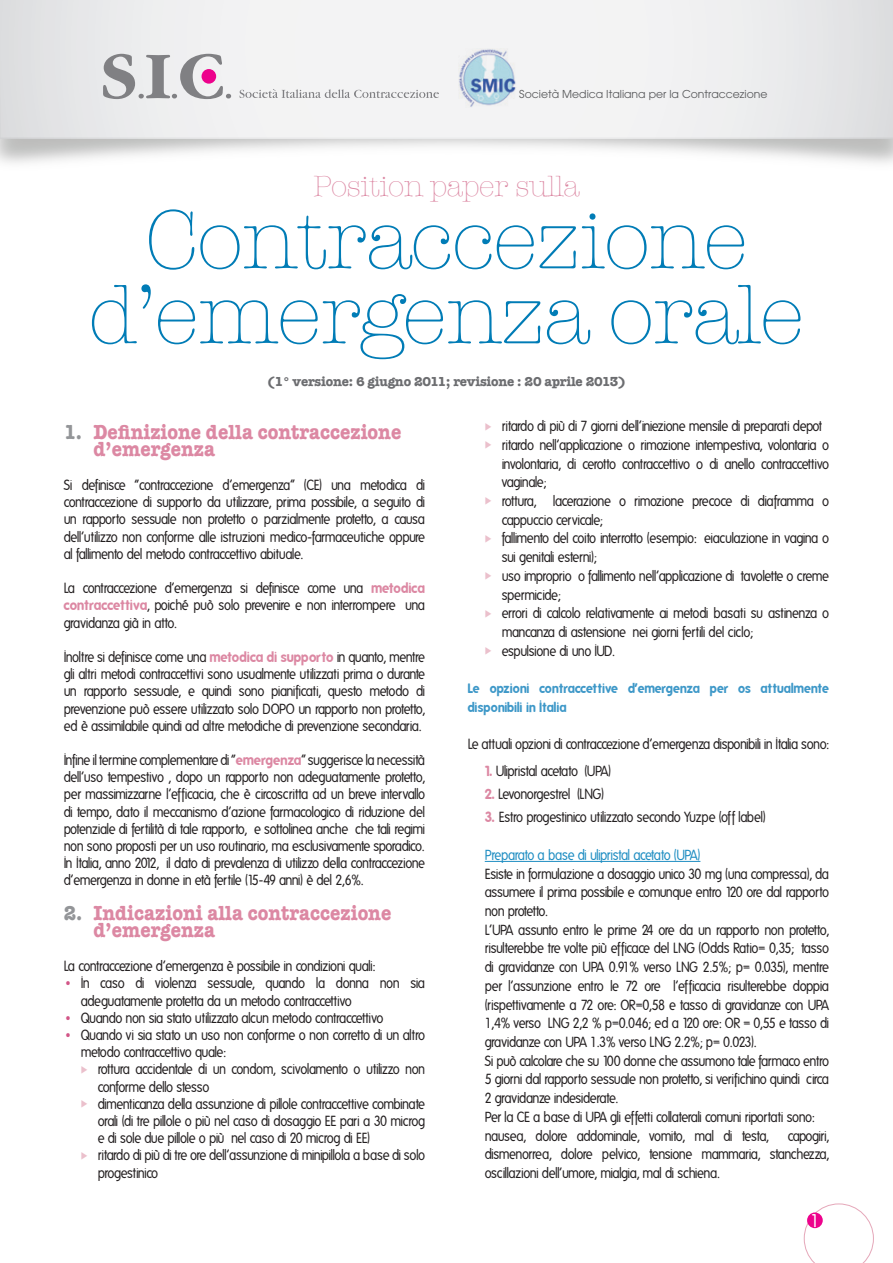
<style>
.page{position:relative;width:893px;height:1263px;background:#fff}
.page>*{position:absolute;margin:0;border:0;box-sizing:border-box;transform-origin:0 0}
.t1{font:300 85.5px/75px "American Typewriter";letter-spacing:-.015em;color:#007cb6;text-align:center}
.t2{font:300 30px "American Typewriter";letter-spacing:-.015em;color:#dc88a3}
.t3{font:700 21px/17.2px "American Typewriter";color:#dc88a3;scale:.9 1}
.t4{font:18px "Folks";color:#fff;scale:.9 1}
.t5{font:14.25px/17.2px "Folks";letter-spacing:-.04em;color:#231f20;scale:.9 1}
.t6{font:14.25px "Folks";letter-spacing:-.04em;color:#1e8dc2;scale:.9 1}
.t7{font:700 13.5px/18.8px "Folks";letter-spacing:-.005em;color:#3e98c8;scale:.9 1}
.t8{font:700 13.5px "American Typewriter";letter-spacing:-.015em;color:#6c6d70}
.t9{font:10.8px "Avant Garde";color:#57585a}
.s1{color:#939598}
.s2{font-weight:700;color:#dc88a3}
.s3{font-family:"American Typewriter";font-weight:700;color:#d25687}
.s4{color:#ebc0cc}
</style>
<div class="page">
<svg style="left:804px;top:1203px;width:70px;height:60px"></svg>
<svg style="left:0;top:0;width:893px;height:138px"></svg>
<hr style="left:485px;top:861px;width:215px;height:1px;background:#1e8dc2">
<svg style="left:103px;top:54px;width:128px;height:45px"></svg>
<svg style="left:240px;top:89px;width:199px;height:9px"></svg>
<img style="left:458px;top:48px;width:59px;height:60px">
<div style="left:807px;top:1212px;width:16px;height:16px;background:#ed028c;border-radius:50%"></div>
<p class="t9" style="left:519px;top:88px;width:250px">Società Medica Italiana per la Contraccezione</p>
<h2 class="t2" style="left:313px;top:164px;width:268px">Position paper sulla</h2>
<h1 class="t1" style="left:89px;top:199px;width:717px">Contraccezione d’emergenza orale</h1>
<p class="t8" style="left:266px;top:370px;width:362px">(1° versione: 6 giugno 2011; revisione : 20 aprile 2013)</p>
<h3 class="t3" style="left:94px;top:422px;width:343px;text-indent:-30px"><span class="s1">1.</span> Definizione della contraccezione d’emergenza</h3>
<p class="t5" style="left:64px;top:477px;width:403px;text-align:justify">Si definisce “contraccezione d’emergenza” (CE) una metodica di contraccezione di supporto da utilizzare, prima possibile, a seguito di un rapporto sessuale non protetto o parzialmente protetto, a causa dell’utilizzo non conforme alle istruzioni medico-farmaceutiche oppure al fallimento del metodo contraccettivo abituale.</p>
<p class="t5" style="left:64px;top:580px;width:403px;text-align:justify">La contraccezione d’emergenza si definisce come una <span class="s2">metodica contraccettiva</span>, poiché può solo prevenire e non interrompere una gravidanza già in atto.</p>
<p class="t5" style="left:64px;top:649px;width:403px;text-align:justify">Inoltre si definisce come una <span class="s2">metodica di supporto</span> in quanto, mentre gli altri metodi contraccettivi sono usualmente utilizzati prima o durante un rapporto sessuale, e quindi sono pianificati, questo metodo di prevenzione può essere utilizzato solo DOPO un rapporto non protetto, ed è assimilabile quindi ad altre metodiche di prevenzione secondaria.</p>
<p class="t5" style="left:64px;top:752px;width:403px;text-align:justify">Infine il termine complementare di “<span class="s2">emergenza</span>” suggerisce la necessità dell’uso tempestivo , dopo un rapporto non adeguatamente protetto, per massimizzarne l’efficacia, che è circoscritta ad un breve intervallo di tempo, dato il meccanismo d’azione farmacologico di riduzione del potenziale di fertilità di tale rapporto, e sottolinea anche che tali regimi non sono proposti per un uso routinario, ma esclusivamente sporadico.<br>In Italia, anno 2012, il dato di prevalenza di utilizzo della contraccezione d’emergenza in donne in età fertile (15-49 anni) è del 2,6%.</p>
<h3 class="t3" style="left:94px;top:903px;width:332px;text-indent:-30px"><span class="s1">2.</span> Indicazioni alla contraccezione d’emergenza</h3>
<p class="t5" style="left:64px;top:958px;width:348px">La contraccezione d’emergenza è possibile in condizioni quali:</p>
<p class="t5" style="left:81px;top:975px;width:384px;text-indent:-17px"><span class="s3">•</span> In caso di violenza sessuale, quando la donna non sia adeguatamente protetta da un metodo contraccettivo</p>
<p class="t5" style="left:64px;top:1009px;width:357px"><span class="s3">•</span> Quando non sia stato utilizzato alcun metodo contraccettivo</p>
<p class="t5" style="left:81px;top:1027px;width:384px;text-indent:-17px"><span class="s3">•</span> Quando vi sia stato un uso non conforme o non corretto di un altro metodo contraccettivo quale:</p>
<p class="t5" style="left:98px;top:1061px;width:365px;text-indent:-17px"><span class="s4">◆</span> rottura accidentale di un condom, scivolamento o utilizzo non conforme dello stesso</p>
<p class="t5" style="left:98px;top:1095px;width:365px;text-align:justify;text-indent:-17px"><span class="s4">◆</span> dimenticanza della assunzione di pillole contraccettive combinate orali (di tre pillole o più nel caso di dosaggio EE pari a 30 microg e di sole due pillole o più nel caso di 20 microg di EE)</p>
<p class="t5" style="left:98px;top:1147px;width:365px;line-height:17.7px;text-indent:-17px"><span class="s4">◆</span> ritardo di più di tre ore dell’assunzione di minipillola a base di solo progestinico</p>
<p class="t5" style="left:485px;top:418px;width:376px"><span class="s4">◆</span> ritardo di più di 7 giorni dell’iniezione mensile di preparati depot</p>
<p class="t5" style="left:502px;top:436px;width:365px;line-height:18.8px;text-align:justify;text-indent:-17px"><span class="s4">◆</span> ritardo nell’applicazione o rimozione intempestiva, volontaria o involontaria, di cerotto contraccettivo o di anello contraccettivo vaginale;</p>
<p class="t5" style="left:502px;top:492px;width:365px;line-height:18.8px;text-indent:-17px"><span class="s4">◆</span> rottura, lacerazione o rimozione precoce di diaframma o cappuccio cervicale;</p>
<p class="t5" style="left:502px;top:529px;width:365px;line-height:18.8px;text-indent:-17px"><span class="s4">◆</span> fallimento del coito interrotto (esempio: eiaculazione in vagina o sui genitali esterni);</p>
<p class="t5" style="left:502px;top:567px;width:365px;line-height:18.8px;text-indent:-17px"><span class="s4">◆</span> uso improprio o fallimento nell’applicazione di tavolette o creme spermicide;</p>
<p class="t5" style="left:502px;top:604px;width:365px;line-height:18.8px;text-indent:-17px"><span class="s4">◆</span> errori di calcolo relativamente ai metodi basati su astinenza o mancanza di astensione nei giorni fertili del ciclo;</p>
<p class="t5" style="left:485px;top:642px;width:146px"><span class="s4">◆</span> espulsione di uno IUD.</p>
<p class="t7" style="left:468px;top:679px;width:403px">Le opzioni contraccettive d’emergenza per os attualmente disponibili in Italia</p>
<p class="t5" style="left:468px;top:736px;width:403px">Le attuali opzioni di contraccezione d’emergenza disponibili in Italia sono:</p>
<p class="t5" style="left:485px;top:763px;width:142px"><span class="s2">1.</span> Ulipristal acetato (UPA)</p>
<p class="t5" style="left:485px;top:786px;width:134px"><span class="s2">2.</span> Levonorgestrel (LNG)</p>
<p class="t5" style="left:485px;top:809px;width:314px"><span class="s2">3.</span> Estro progestinico utilizzato secondo Yuzpe (off label)</p>
<p class="t6" style="left:485px;top:847px;width:241px">Preparato a base di ulipristal acetato (UPA)</p>
<p class="t5" style="left:485px;top:864px;width:384px;line-height:18.8px">Esiste in formulazione a dosaggio unico 30 mg (una compressa), da assumere il prima possibile e comunque entro 120 ore dal rapporto non protetto.<br>L’UPA assunto entro le prime 24 ore da un rapporto non protetto, risulterebbe tre volte più efficace del LNG (Odds Ratio= 0,35; tasso di gravidanze con UPA 0.91% verso LNG 2.5%; p= 0.035), mentre per l’assunzione entro le 72 ore l’efficacia risulterebbe doppia (rispettivamente a 72 ore: OR=0,58 e tasso di gravidanze con UPA 1,4% verso LNG 2,2 % p=0.046; ed a 120 ore: OR = 0,55 e tasso di gravidanze con UPA 1.3% verso LNG 2.2%; p= 0.023).<br>Si può calcolare che su 100 donne che assumono tale farmaco entro 5 giorni dal rapporto sessuale non protetto, si verifichino quindi circa 2 gravidanze indesiderate.<br>Per la CE a base di UPA gli effetti collaterali comuni riportati sono: nausea, dolore addominale, vomito, mal di testa,</p>
<p class="t5" style="left:485px;top:1126px;width:384px;line-height:18.8px;text-align:justify;text-indent:303px">capogiri, dismenorrea, dolore pelvico, tensione mammaria, stanchezza, oscillazioni dell’umore, mialgia, mal di schiena.</p>
<p class="t4" style="left:810px;top:1211px;width:11px">1</p>
</div>
